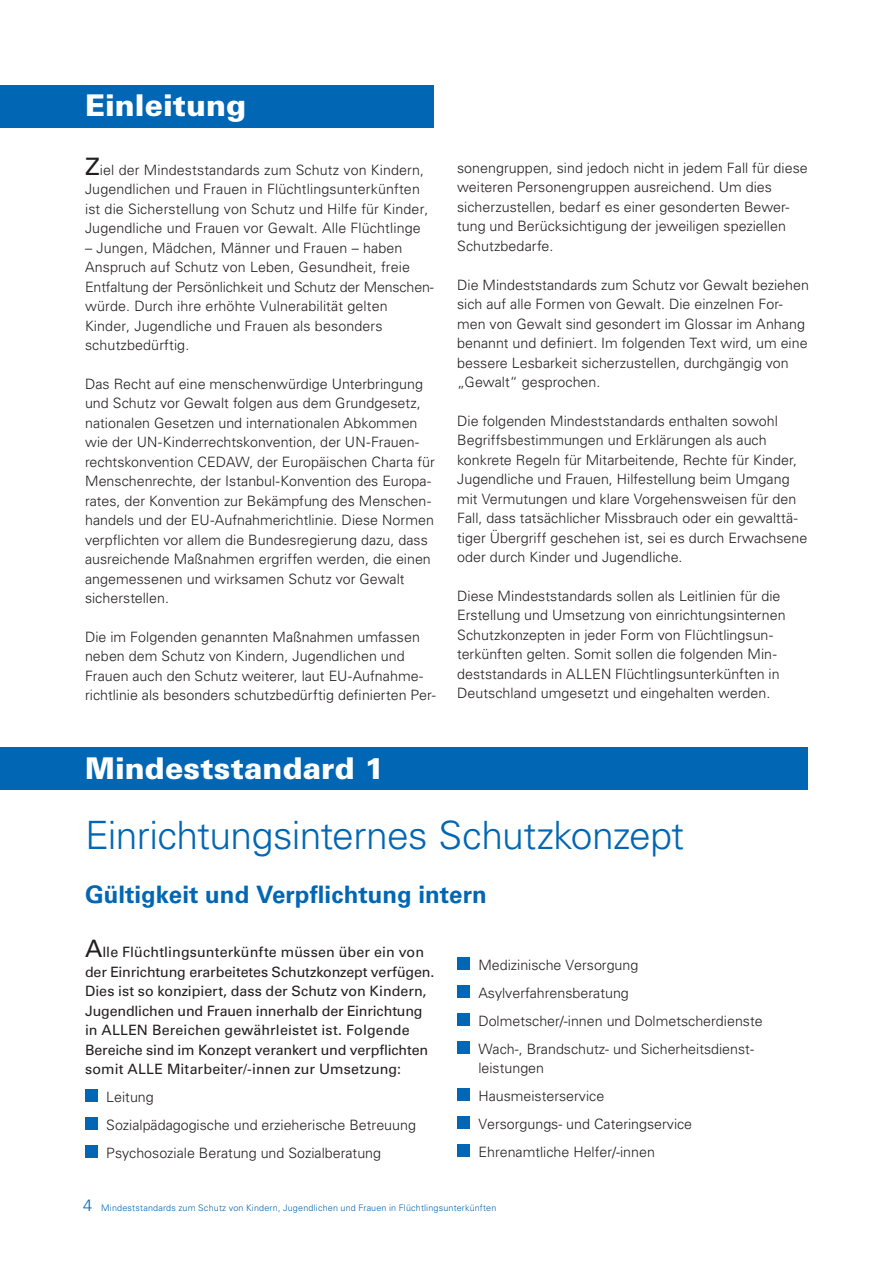
<style>
.page{position:relative;width:893px;height:1263px;background:#fff}
.page>*{position:absolute;margin:0;border:0;box-sizing:border-box;transform-origin:0 0}
.t1{font:300 39px "Univers LT Std";letter-spacing:-.015em;color:#0166b3}
.t2{font:900 30px "Univers LT Std";color:#fff}
.t3{font:700 24px "Univers LT Std";color:#0166b3}
.t4{font:300 14.25px/19.5px "Univers LT Std";color:#231f20}
.t5{font:14.25px/19.5px "Univers LT Std";color:#231f20}
.t6{font:300 9px "Univers LT Std";letter-spacing:.02em;color:#0166b3}
.s1{font-weight:400;font-size:24px}
.s2{font-size:24px}
.s3{font-size:16.5px}
</style>
<div class="page">
<div style="left:0;top:85px;width:434px;height:43px;background:#0166b3"></div>
<div style="left:85px;top:1089px;width:13px;height:13px;background:#0166b3"></div>
<div style="left:85px;top:1117px;width:13px;height:13px;background:#0166b3"></div>
<div style="left:85px;top:1145px;width:13px;height:13px;background:#0166b3"></div>
<div style="left:0;top:747px;width:808px;height:43px;background:#0166b3"></div>
<div style="left:457px;top:957px;width:13px;height:12px;background:#0166b3"></div>
<div style="left:457px;top:985px;width:13px;height:12px;background:#0166b3"></div>
<div style="left:457px;top:1013px;width:13px;height:12px;background:#0166b3"></div>
<div style="left:457px;top:1041px;width:13px;height:12px;background:#0166b3"></div>
<div style="left:457px;top:1088px;width:13px;height:13px;background:#0166b3"></div>
<div style="left:457px;top:1116px;width:13px;height:13px;background:#0166b3"></div>
<div style="left:457px;top:1144px;width:13px;height:13px;background:#0166b3"></div>
<p class="t2" style="left:85px;top:87px;width:162px">Einleitung</p>
<p class="t4" style="left:85px;top:160px;width:345px"><span class="s1">Z</span>iel der Mindeststandards zum Schutz von Kindern, Jugendlichen und Frauen in Flüchtlingsunterkünften ist die Sicherstellung von Schutz und Hilfe für Kinder, Jugendliche und Frauen vor Gewalt. Alle Flüchtlinge</p>
<p class="t4" style="left:85px;top:238px;width:350px">– Jungen, Mädchen, Männer und Frauen – haben Anspruch auf Schutz von Leben, Gesundheit, freie Entfaltung der Persönlichkeit und Schutz der Menschen&shy;würde. Durch ihre erhöhte Vulnerabilität gelten Kinder, Jugendliche und Frauen als besonders schutzbedürftig.</p>
<p class="t4" style="left:85px;top:374px;width:351px">Das Recht auf eine menschenwürdige Unterbringung und Schutz vor Gewalt folgen aus dem Grundgesetz, nationalen Gesetzen und internationalen Abkommen wie der UN-Kinderrechtskonvention, der UN-Frauen&shy;rechtskonvention CEDAW, der Europäischen Charta für Menschenrechte, der Istanbul-Konvention des Europa&shy;rates, der Konvention zur Bekämpfung des Menschen&shy;handels und der EU-Aufnahmerichtlinie. Diese Normen verpflichten vor allem die Bundesregierung dazu, dass ausreichende Maßnahmen ergriffen werden, die einen angemessenen und wirksamen Schutz vor Gewalt sicherstellen.</p>
<p class="t4" style="left:85px;top:627px;width:352px">Die im Folgenden genannten Maßnahmen umfassen neben dem Schutz von Kindern, Jugendlichen und Frauen auch den Schutz weiterer, laut EU-Aufnahme&shy;richtlinie als besonders schutzbedürftig definierten Per-</p>
<p class="t2" style="left:85px;top:749px;width:301px">Mindeststandard 1</p>
<p class="t4" style="left:457px;top:158px;width:352px">sonengruppen, sind jedoch nicht in jedem Fall für diese weiteren Personengruppen ausreichend. Um dies sicherzustellen, bedarf es einer gesonderten Bewer&shy;tung und Berücksichtigung der jeweiligen speziellen Schutzbedarfe.</p>
<p class="t4" style="left:457px;top:275px;width:353px">Die Mindeststandards zum Schutz vor Gewalt beziehen sich auf alle Formen von Gewalt. Die einzelnen For&shy;men von Gewalt sind gesondert im Glossar im Anhang benannt und definiert. Im folgenden Text wird, um eine bessere Lesbarkeit sicherzustellen, durchgängig von „Gewalt“ gesprochen.</p>
<p class="t4" style="left:457px;top:411px;width:352px">Die folgenden Mindeststandards enthalten sowohl Begriffsbestimmungen und Erklärungen als auch konkrete Regeln für Mitarbeitende, Rechte für Kinder, Jugendliche und Frauen, Hilfestellung beim Umgang mit Vermutungen und klare Vorgehensweisen für den Fall, dass tatsächlicher Missbrauch oder ein gewalttä&shy;tiger Übergriff geschehen ist, sei es durch Erwachsene oder durch Kinder und Jugendliche.</p>
<p class="t4" style="left:457px;top:586px;width:330px">Diese Mindeststandards sollen als Leitlinien für die Erstellung und Umsetzung von einrichtungsinternen Schutzkonzepten in jeder Form von Flüchtlingsun&shy;terkünften gelten. Somit sollen die folgenden Min&shy;deststandards in ALLEN Flüchtlingsunterkünften in Deutschland umgesetzt und eingehalten werden.</p>
<p class="t1" style="left:85px;top:812px;width:601px">Einrichtungsinternes Schutzkonzept</p>
<p class="t3" style="left:85px;top:880px;width:403px">Gültigkeit und Verpflichtung intern</p>
<p class="t5" style="left:85px;top:942px;width:351px"><span class="s2">A</span>lle Flüchtlingsunterkünfte müssen über ein von der Einrichtung erarbeitetes Schutzkonzept verfügen.<br>Dies ist so konzipiert, dass der Schutz von Kindern, Jugendlichen und Frauen innerhalb der Einrichtung in ALLEN Bereichen gewährleistet ist. Folgende Bereiche sind im Konzept verankert und verpflichten somit ALLE Mitarbeiter/-innen zur Umsetzung:</p>
<p class="t4" style="left:106px;top:1087px;width:49px">Leitung</p>
<p class="t4" style="left:106px;top:1115px;width:311px">Sozialpädagogische und erzieherische Betreuung</p>
<p class="t4" style="left:106px;top:1143px;width:276px">Psychosoziale Beratung und Sozialberatung</p>
<p class="t4" style="left:478px;top:955px;width:161px">Medizinische Versorgung</p>
<p class="t4" style="left:478px;top:983px;width:152px">Asylverfahrensberatung</p>
<p class="t4" style="left:478px;top:1011px;width:286px">Dolmetscher/-innen und Dolmetscherdienste</p>
<p class="t4" style="left:478px;top:1039px;width:277px">Wach-, Brandschutz- und Sicherheitsdienst&shy;leistungen</p>
<p class="t4" style="left:478px;top:1086px;width:127px">Hausmeisterservice</p>
<p class="t4" style="left:478px;top:1114px;width:215px">Versorgungs- und Cateringservice</p>
<p class="t4" style="left:478px;top:1142px;width:178px">Ehrenamtliche Helfer/-innen</p>
<p class="t6" style="left:83px;top:1202px;width:415px"><span class="s3">4</span> Mindeststandards zum Schutz von Kindern, Jugendlichen und Frauen in Flüchtlingsunterkünften</p>
</div>
